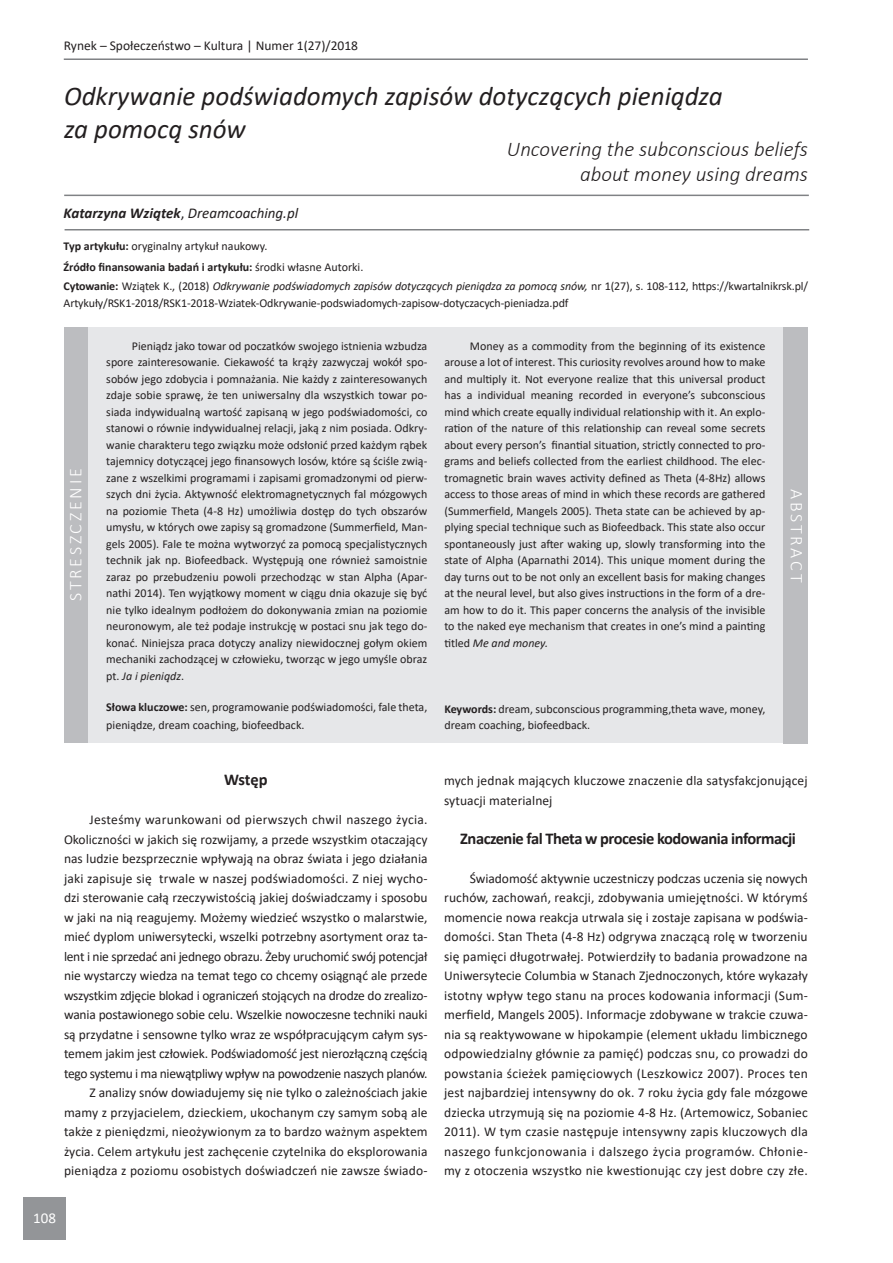
<style>
.page{position:relative;width:893px;height:1263px;background:#fff}
.page>*{position:absolute;margin:0;border:0;box-sizing:border-box;transform-origin:0 0}
.t1{font:italic 27px "Calibri";color:#231f20}
.t2{font:italic 300 21px/25.2px "Calibri";color:#231f20;text-align:right}
.t3{font:300 18px "Calibri";letter-spacing:.15em;color:#fff}
.tekst_zwykly{font:700 16.5px "Calibri";letter-spacing:-.03em;color:#231f20}
.Podtytuły{font:700 16.5px "Calibri";letter-spacing:-.01em;color:#231f20}
.t4{font:italic 700 15px "Calibri";color:#231f20}
.t5{font:15px "Calibri";color:#fff}
.tekst_zwykly-2{font:13.5px/19.5px "Calibri";letter-spacing:.005em;color:#231f20;text-align:justify}
.t6{font:12px/16.5px "Calibri";color:#231f20}
.t7{font:700 12px "Calibri";color:#231f20}
.s1{font-weight:400;font-style:normal}
.s2{font-weight:400}
.s3{font-weight:700}
.s4{font-style:italic}
</style>
<div class="page">
<div style="left:23px;top:1197px;width:43px;height:42px;background:#939598"></div>
<hr style="left:64px;top:58px;width:744px;height:2px;background:#808285">
<div style="left:83px;top:327px;width:709px;height:415px;background:#e6e7e9"></div>
<div style="left:65px;top:327px;width:23px;height:415px;background:#bcbdc0"></div>
<div style="left:783px;top:327px;width:25px;height:416px;background:#bcbdc0"></div>
<hr style="left:65px;top:229px;width:744px;height:1px;background:#808285">
<hr style="left:64px;top:195px;width:745px;height:1px;background:#808285">
<p class="tekst_zwykly-2" style="left:64px;top:36px;width:296px">Rynek – Społeczeństwo – Kultura | Numer 1(27)/2018</p>
<p class="t1" style="left:64px;top:77px;width:660px">Odkrywanie podświadomych zapisów dotyczących pieniądza</p>
<p class="t1" style="left:64px;top:110px;width:183px">za pomocą snów</p>
<p class="t2" style="left:507px;top:136px;width:302px">Uncovering the subconscious beliefs about money using dreams</p>
<p class="t4" style="left:64px;top:203px;width:236px">Katarzyna Wziątek<span class="s1">,</span> <span class="s2">Dreamcoaching.pl</span></p>
<p class="t6" style="left:64px;top:238px;width:206px"><span class="s3">Typ artykułu:</span> oryginalny artykuł naukowy.</p>
<p class="t7" style="left:64px;top:259px;width:301px">Źródło finansowania badań i artykułu: <span class="s2">środki własne Autorki.</span></p>
<p class="t6" style="left:64px;top:278px;width:746px"><span class="s3">Cytowanie:</span> Wziątek K., (2018) <span class="s4">Odkrywanie podświadomych zapisów dotyczących pieniądza za pomocą snów,</span> nr 1(27), s. 108-112, https://kwartalnikrsk.pl/<br>Artykuły/RSK1-2018/RSK1-2018-Wziatek-Odkrywanie-podswiadomych-zapisow-dotyczacych-pieniadza.pdf</p>
<p class="t3" style="left:64px;top:601px;width:134px;rotate:-90deg">STRESZCZENIE</p>
<p class="t6" style="left:106px;top:337px;width:323px;text-align:justify;text-indent:26px">Pieniądz jako towar od poczatków swojego istnienia wzbudza spore zainteresowanie. Ciekawość ta krąży zazwyczaj wokół spo&shy;sobów jego zdobycia i pomnażania. Nie każdy z zainteresowanych zdaje sobie sprawę, że ten uniwersalny dla wszystkich towar po&shy;siada indywidualną wartość zapisaną w jego podświadomości, co stanowi o równie indywidualnej relacji, jaką z nim posiada. Odkry&shy;wanie charakteru tego związku może odsłonić przed każdym rąbek tajemnicy dotyczącej jego finansowych losów, które są ściśle zwią&shy;zane z wszelkimi programami i zapisami gromadzonymi od pierw&shy;szych dni życia. Aktywność elektromagnetycznych fal mózgowych na poziomie Theta (4-8 Hz) umożliwia dostęp do tych obszarów umysłu, w których owe zapisy są gromadzone (Summerfield, Man&shy;gels 2005). Fale te można wytworzyć za pomocą specjalistycznych technik jak np. Biofeedback. Występują one również samoistnie zaraz po przebudzeniu powoli przechodząc w stan Alpha (Apar&shy;nathi 2014). Ten wyjątkowy moment w ciągu dnia okazuje się być nie tylko idealnym podłożem do dokonywania zmian na poziomie neuronowym, ale też podaje instrukcję w postaci snu jak tego do&shy;konać. Niniejsza praca dotyczy analizy niewidocznej gołym okiem mechaniki zachodzącej w człowieku, tworząc w jego umyśle obraz pt. <span class="s4">Ja i pieniądz</span>.</p>
<p class="t6" style="left:106px;top:698px;width:323px;line-height:18px"><span class="s3">Słowa kluczowe:</span> sen, programowanie podświadomości, fale theta, pieniądze, dream coaching, biofeedback.</p>
<p class="t6" style="left:444px;top:337px;width:323px;text-align:justify;text-indent:26px">Money as a commodity from the beginning of its existence arouse a lot of interest. This curiosity revolves around how to make and multiply it. Not everyone realize that this universal product has a individual meaning recorded in everyone’s subconscious mind which create equally individual relationship with it. An explo&shy;ration of the nature of this relationship can reveal some secrets about every person’s finantial situation, strictly connected to pro&shy;grams and beliefs collected from the earliest childhood. The elec&shy;tromagnetic brain waves activity defined as Theta (4-8Hz) allows access to those areas of mind in which these records are gathered (Summerfield, Mangels 2005). Theta state can be achieved by ap&shy;plying special technique such as Biofeedback. This state also occur spontaneously just after waking up, slowly transforming into the state of Alpha (Aparnathi 2014). This unique moment during the day turns out to be not only an excellent basis for making changes at the neural level, but also gives instructions in the form of a dre&shy;am how to do it. This paper concerns the analysis of the invisible to the naked eye mechanism that creates in one’s mind a painting titled <span class="s4">Me and money.</span></p>
<p class="t6" style="left:444px;top:700px;width:323px"><span class="s3">Keywords:</span> dream, subconscious programming,theta wave, money, dream coaching, biofeedback.</p>
<p class="t3" style="left:808px;top:489px;width:95px;rotate:90deg">ABSTRACT</p>
<p class="Podtytuły" style="left:224px;top:768px;width:45px">Wstęp</p>
<p class="tekst_zwykly-2" style="left:64px;top:810px;width:365px;text-indent:26px">Jesteśmy warunkowani od pierwszych chwil naszego życia.<br>Okoliczności w jakich się rozwijamy, a przede wszystkim otaczający nas ludzie bezsprzecznie wpływają na obraz świata i jego działania jaki zapisuje się trwale w naszej podświadomości. Z niej wycho&shy;dzi sterowanie całą rzeczywistością jakiej doświadczamy i sposobu w jaki na nią reagujemy. Możemy wiedzieć wszystko o malarstwie, mieć dyplom uniwersytecki, wszelki potrzebny asortyment oraz ta&shy;lent i nie sprzedać ani jednego obrazu. Żeby uruchomić swój potencjał nie wystarczy wiedza na temat tego co chcemy osiągnąć ale przede wszystkim zdjęcie blokad i ograniczeń stojących na drodze do zrealizo&shy;wania postawionego sobie celu. Wszelkie nowoczesne techniki nauki są przydatne i sensowne tylko wraz ze współpracującym całym sys&shy;temem jakim jest człowiek. Podświadomość jest nierozłączną częścią tego systemu i ma niewątpliwy wpływ na powodzenie naszych planów.</p>
<p class="tekst_zwykly-2" style="left:64px;top:1083px;width:365px;text-indent:26px">Z analizy snów dowiadujemy się nie tylko o zależnościach jakie mamy z przyjacielem, dzieckiem, ukochanym czy samym sobą ale także z pieniędzmi, nieożywionym za to bardzo ważnym aspektem życia. Celem artykułu jest zachęcenie czytelnika do eksplorowania pieniądza z poziomu osobistych doświadczeń nie zawsze świado-</p>
<p class="t5" style="left:33px;top:1207px;width:24px">108</p>
<p class="tekst_zwykly-2" style="left:444px;top:771px;width:365px">mych jednak mających kluczowe znaczenie dla satysfakcjonującej sytuacji materialnej</p>
<p class="tekst_zwykly" style="left:460px;top:827px;width:337px">Znaczenie fal Theta w procesie kodowania informacji</p>
<p class="tekst_zwykly-2" style="left:444px;top:868px;width:365px;text-indent:26px">Świadomość aktywnie uczestniczy podczas uczenia się nowych ruchów, zachowań, reakcji, zdobywania umiejętności. W którymś momencie nowa reakcja utrwala się i zostaje zapisana w podświa&shy;domości. Stan Theta (4-8 Hz) odgrywa znaczącą rolę w tworzeniu się pamięci długotrwałej. Potwierdziły to badania prowadzone na Uniwersytecie Columbia w Stanach Zjednoczonych, które wykazały istotny wpływ tego stanu na proces kodowania informacji (Sum&shy;merfield, Mangels 2005). Informacje zdobywane w trakcie czuwa&shy;nia są reaktywowane w hipokampie (element układu limbicznego odpowiedzialny głównie za pamięć) podczas snu, co prowadzi do powstania ścieżek pamięciowych (Leszkowicz 2007). Proces ten jest najbardziej intensywny do ok. 7 roku życia gdy fale mózgowe dziecka utrzymują się na poziomie 4-8 Hz. (Artemowicz, Sobaniec 2011). W tym czasie następuje intensywny zapis kluczowych dla naszego funkcjonowania i dalszego życia programów. Chłonie&shy;my z otoczenia wszystko nie kwestionując czy jest dobre czy złe.</p>
</div>
